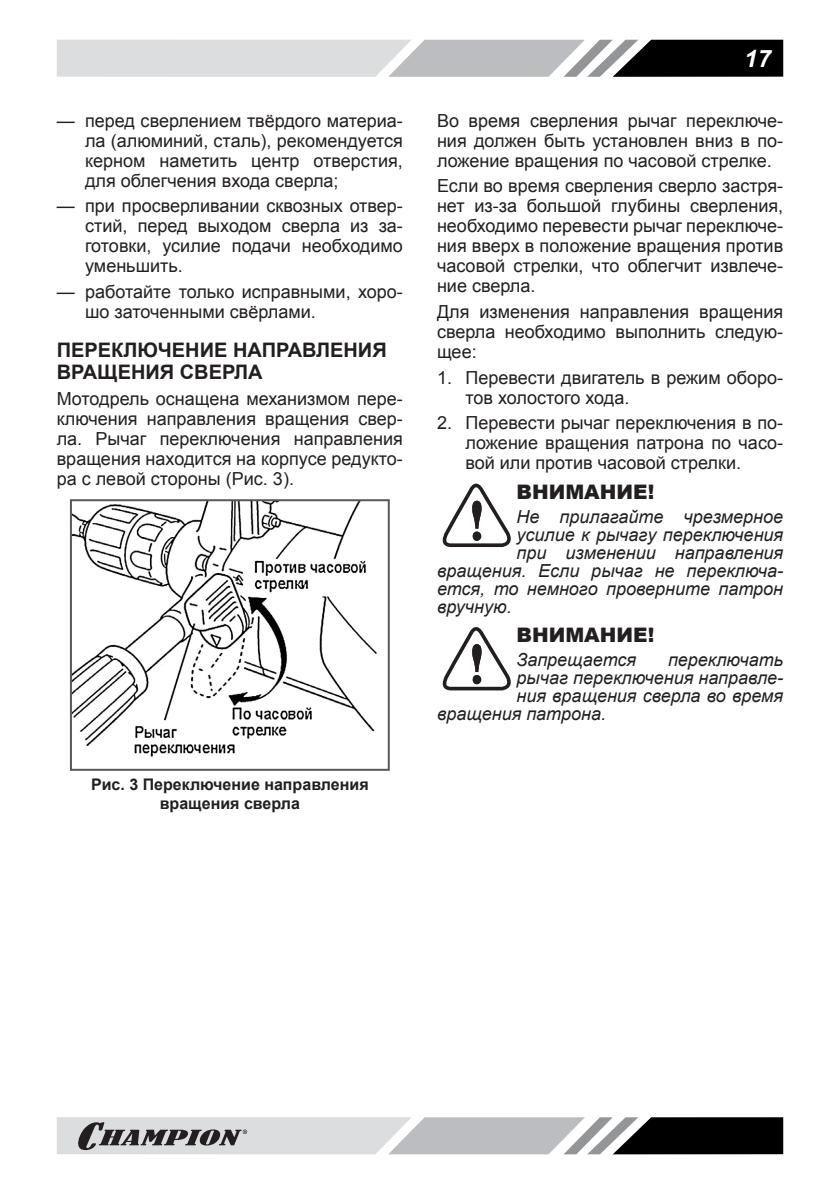
<style>
.page{position:relative;width:840px;height:1191px;background:#fff}
.page>*{position:absolute;margin:0;border:0;box-sizing:border-box;transform-origin:0 0}
.t1{font:italic 700 24px "Arial";color:#fff}
.Заголовок2{font:700 20px/22px "Arial";color:#231f20}
.ВНИМАНИЕ{font:900 20px "Arial";color:#231f20}
.Текст_основной{font:18px/20px "Arial";color:#231f20;text-align:justify}
.Текст_список{font:18px/20px "Arial";color:#231f20;text-align:justify}
.ВНИМАНИЕ_ТЕКСТ{font:italic 18px "Arial";color:#231f20}
.РИСУНОК{font:700 16px/19.2px "Arial";color:#231f20;text-align:center}
</style>
<div class="page">
<svg style="left:57px;top:40px;width:725px;height:37px;background:#a7a8aa"></svg>
<svg style="left:57px;top:1117px;width:725px;height:37px;background:#9c9d9e"></svg>
<img style="left:73px;top:502px;width:304px;height:255px">
<div style="left:70px;top:499px;width:319px;height:272px;border:2px solid #57585a"></div>
<svg style="left:442px;top:483px;width:69px;height:64px"></svg>
<svg style="left:442px;top:627px;width:69px;height:63px"></svg>
<p class="Текст_список" style="left:85px;top:110px;width:319px;text-indent:-28px">— перед сверлением твёрдого материа&shy;ла (алюминий, сталь), рекомендуется керном наметить центр отверстия, для облегчения входа сверла;</p>
<p class="Текст_список" style="left:85px;top:196px;width:319px;text-indent:-28px">— при просверливании сквозных отвер&shy;стий, перед выходом сверла из за&shy;готовки, усилие подачи необходимо уменьшить.</p>
<p class="Текст_список" style="left:85px;top:282px;width:319px;text-indent:-28px">— работайте только исправными, хоро&shy;шо заточенными свёрлами.</p>
<p class="Заголовок2" style="left:57px;top:339px;width:331px">ПЕРЕКЛЮЧЕНИЕ НАПРАВЛЕНИЯ<br>ВРАЩЕНИЯ СВЕРЛА</p>
<p class="Текст_основной" style="left:57px;top:388px;width:347px">Мотодрель оснащена механизмом пере&shy;ключения направления вращения свер&shy;ла. Рычаг переключения направления вращения находится на корпусе редукто&shy;ра с левой стороны (Рис. 3).</p>
<p class="РИСУНОК" style="left:91px;top:775px;width:279px">Рис. 3 Переключение направления вращения сверла</p>
<h1 class="t1" style="left:743px;top:42px;width:28px">17</h1>
<p class="Текст_основной" style="left:437px;top:110px;width:347px">Во время сверления рычаг переключе&shy;ния должен быть установлен вниз в по&shy;ложение вращения по часовой стрелке.</p>
<p class="Текст_основной" style="left:437px;top:176px;width:347px">Если во время сверления сверло застря&shy;нет из-за большой глубины сверления, необходимо перевести рычаг переключе&shy;ния вверх в положение вращения против часовой стрелки, что облегчит извлече&shy;ние сверла.</p>
<p class="Текст_основной" style="left:437px;top:302px;width:347px">Для изменения направления вращения сверла необходимо выполнить следую&shy;щее:</p>
<p class="Текст_список" style="left:465px;top:367px;width:319px;text-indent:-28px">1. Перевести двигатель в режим оборо&shy;тов холостого хода.</p>
<p class="Текст_список" style="left:465px;top:413px;width:319px;text-indent:-28px">2. Перевести рычаг переключения в по&shy;ложение вращения патрона по часо&shy;вой или против часовой стрелки.</p>
<p class="ВНИМАНИЕ" style="left:516px;top:477px;width:139px">ВНИМАНИЕ!</p>
<p class="ВНИМАНИЕ_ТЕКСТ" style="left:516px;top:505px;width:268px">Не прилагайте чрезмерное</p>
<p class="ВНИМАНИЕ_ТЕКСТ" style="left:516px;top:523px;width:268px">усилие к рычагу переключения</p>
<p class="ВНИМАНИЕ_ТЕКСТ" style="left:516px;top:541px;width:268px">при изменении направления</p>
<p class="ВНИМАНИЕ_ТЕКСТ" style="left:437px;top:559px;width:347px">вращения. Если рычаг не переключа-</p>
<p class="ВНИМАНИЕ_ТЕКСТ" style="left:437px;top:577px;width:347px">ется, то немного проверните патрон</p>
<p class="ВНИМАНИЕ_ТЕКСТ" style="left:437px;top:595px;width:76px">вручную.</p>
<p class="ВНИМАНИЕ" style="left:516px;top:621px;width:139px">ВНИМАНИЕ!</p>
<p class="ВНИМАНИЕ_ТЕКСТ" style="left:516px;top:648px;width:121px">Запрещается</p>
<p class="ВНИМАНИЕ_ТЕКСТ" style="left:667px;top:648px;width:117px">переключать</p>
<p class="ВНИМАНИЕ_ТЕКСТ" style="left:516px;top:666px;width:268px">рычаг переключения направле-</p>
<p class="ВНИМАНИЕ_ТЕКСТ" style="left:516px;top:684px;width:268px">ния вращения сверла во время</p>
<p class="ВНИМАНИЕ_ТЕКСТ" style="left:437px;top:702px;width:170px">вращения патрона.</p>
</div>
